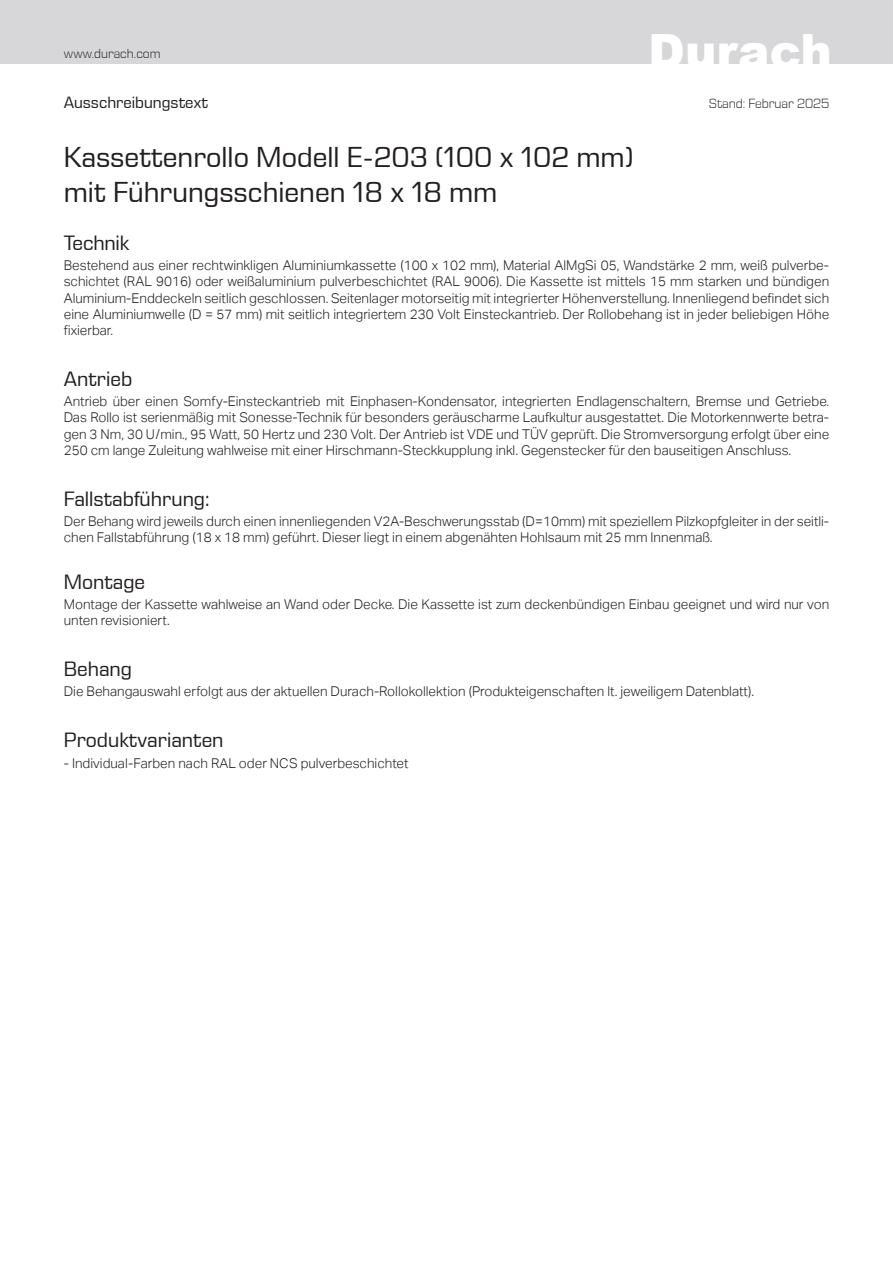
<style>
.page{position:relative;width:893px;height:1263px;background:#fff}
.page>*{position:absolute;margin:0;border:0;box-sizing:border-box;transform-origin:0 0}
.t1{font:900 47.25px "Arial";color:#fff}
.t2{font:29.25px/35.1px "Eurostile Next W1 G";color:#231f20}
.H2___Euro_Reg_14{font:21px "Eurostile Next W1 G";color:#231f20}
.Kopf_-_Ausschreib_-Text__Euro_Reg_11{font:16.5px "Eurostile Next W1 G";color:#231f20}
.t3{font:300 13.5px/16.2px "Aktiv Grotesk";color:#231f20;text-align:justify}
.Kopf_-_Datum__Euro_Light_9{font:300 13.5px "Eurostile Next W1 G";letter-spacing:-.005em;color:#231f20}
.Kopf_-_URL__Euro_Light_8_8{font:300 13.2px "Eurostile Next W1 G";letter-spacing:.005em;color:#231f20}
</style>
<div class="page">
<div style="left:0;top:0;width:893px;height:64px;background:#d7d6d9"></div>
<p class="Kopf_-_URL__Euro_Light_8_8" style="left:64px;top:46px;width:98px">www.durach.com</p>
<p class="Kopf_-_Ausschreib_-Text__Euro_Reg_11" style="left:64px;top:92px;width:146px">Ausschreibungstext</p>
<p class="t2" style="left:64px;top:138px;width:571px">Kassettenrollo Modell E-203 (100 x 102 mm) mit Führungsschienen 18 x 18 mm</p>
<p class="t1" style="left:648px;top:16px;width:185px">Durach</p>
<p class="Kopf_-_Datum__Euro_Light_9" style="left:709px;top:95px;width:122px">Stand: Februar 2025</p>
<p class="H2___Euro_Reg_14" style="left:64px;top:230px;width:67px">Technik</p>
<p class="t3" style="left:64px;top:257px;width:767px">Bestehend aus einer rechtwinkligen Aluminiumkassette (100 x 102 mm), Material AlMgSi 05, Wandstärke 2 mm, weiß pulverbe&shy;schichtet (RAL 9016) oder weißaluminium pulverbeschichtet (RAL 9006). Die Kassette ist mittels 15 mm starken und bündigen Aluminium-Enddeckeln seitlich geschlossen. Seitenlager motorseitig mit integrierter Höhenverstellung. Innenliegend befindet sich eine Aluminiumwelle (D = 57 mm) mit seitlich integriertem 230 Volt Einsteckantrieb. Der Rollobehang ist in jeder beliebigen Höhe fixierbar.</p>
<p class="H2___Euro_Reg_14" style="left:64px;top:365px;width:70px">Antrieb</p>
<p class="t3" style="left:64px;top:393px;width:767px">Antrieb über einen Somfy-Einsteckantrieb mit Einphasen-Kondensator, integrierten Endlagenschaltern, Bremse und Getriebe.<br>Das Rollo ist serienmäßig mit Sonesse-Technik für besonders geräuscharme Laufkultur ausgestattet. Die Motorkennwerte betra&shy;gen 3 Nm, 30 U/min., 95 Watt, 50 Hertz und 230 Volt. Der Antrieb ist VDE und TÜV geprüft. Die Stromversorgung erfolgt über eine 250 cm lange Zuleitung wahlweise mit einer Hirschmann-Steckkupplung inkl. Gegenstecker für den bauseitigen Anschluss.</p>
<p class="H2___Euro_Reg_14" style="left:64px;top:485px;width:147px">Fallstabführung:</p>
<p class="t3" style="left:64px;top:513px;width:767px">Der Behang wird jeweils durch einen innenliegenden V2A-Beschwerungsstab (D=10mm) mit speziellem Pilzkopfgleiter in der seitli&shy;chen Fallstabführung (18 x 18 mm) geführt. Dieser liegt in einem abgenähten Hohlsaum mit 25 mm Innenmaß.</p>
<p class="H2___Euro_Reg_14" style="left:64px;top:568px;width:83px">Montage</p>
<p class="t3" style="left:64px;top:596px;width:767px">Montage der Kassette wahlweise an Wand oder Decke. Die Kassette ist zum deckenbündigen Einbau geeignet und wird nur von unten revisioniert.</p>
<p class="H2___Euro_Reg_14" style="left:64px;top:656px;width:70px">Behang</p>
<p class="t3" style="left:64px;top:684px;width:692px">Die Behangauswahl erfolgt aus der aktuellen Durach-Rollokollektion (Produkteigenschaften lt. jeweiligem Datenblatt).</p>
<p class="H2___Euro_Reg_14" style="left:64px;top:727px;width:161px">Produktvarianten</p>
<p class="t3" style="left:64px;top:755px;width:346px">- Individual-Farben nach RAL oder NCS pulverbeschichtet</p>
</div>
